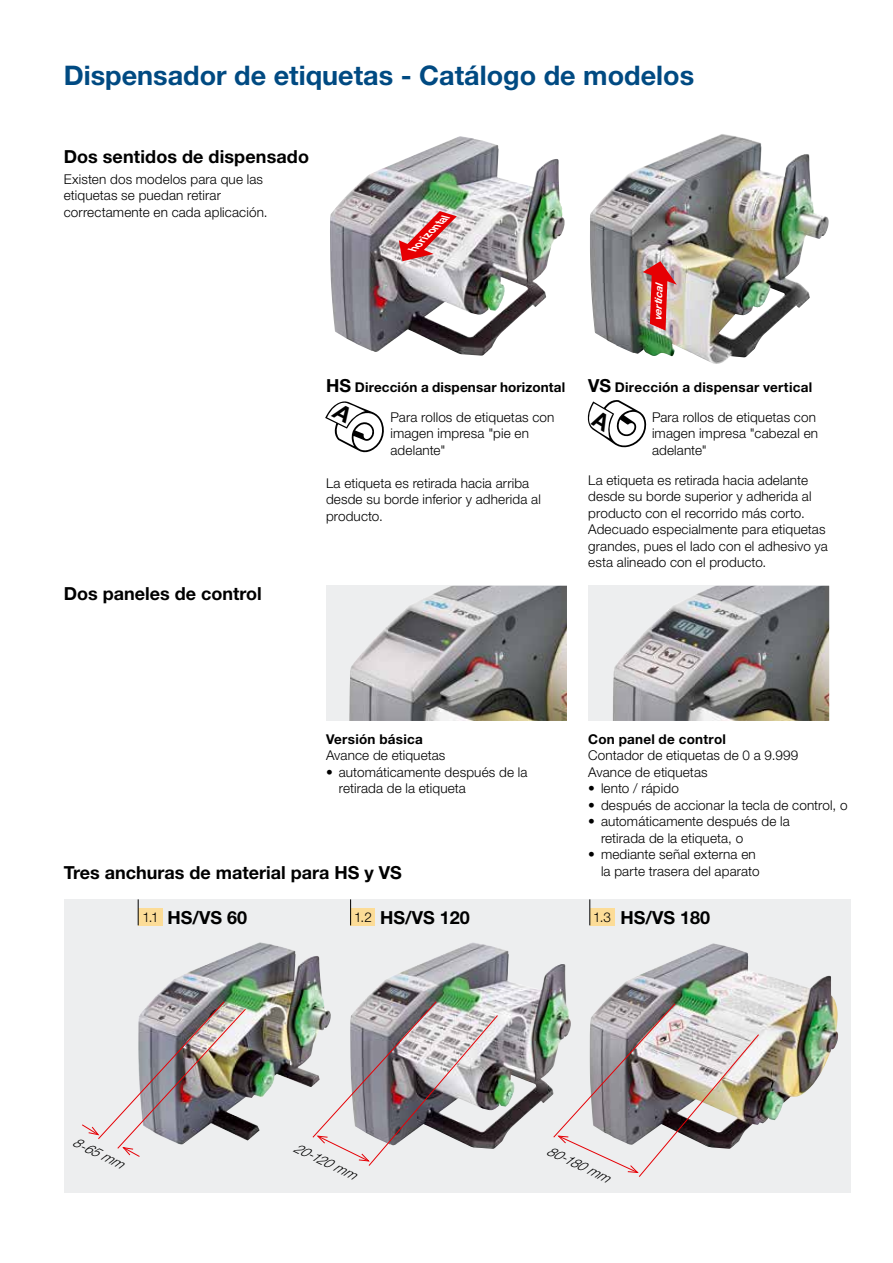
<style>
.page{position:relative;width:893px;height:1263px;background:#fff}
.page>*{position:absolute;margin:0;border:0;box-sizing:border-box;transform-origin:0 0}
.t1{font:700 27px "Helvetica Neue";color:#004a82}
.t2{font:700 18px "Helvetica Neue";color:#000}
.t3{font:300 13.5px/16.5px "Helvetica Neue";letter-spacing:.01em;color:#000}
.t4{font:700 13.5px "Helvetica Neue";letter-spacing:.015em;color:#000}
.t5{font:italic 300 13.5px "Helvetica Neue";color:#000}
.t6{font:italic 700 10.5px "Helvetica Neue";color:#fff}
.t7{font:italic 700 10.35px "Helvetica Neue";color:#fff}
.s1{font-size:18px}
</style>
<div class="page">
<img style="left:330px;top:136px;width:235px;height:220px">
<img style="left:590px;top:134px;width:239px;height:230px">
<div style="left:326px;top:586px;width:241px;height:135px;background:#edeeef"></div>
<img style="left:349px;top:586px;width:218px;height:135px">
<div style="left:588px;top:586px;width:241px;height:135px;background:#edeeef"></div>
<img style="left:613px;top:586px;width:216px;height:135px">
<div style="left:65px;top:899px;width:786px;height:294px;background:#edeeef"></div>
<img style="left:604px;top:943px;width:234px;height:181px">
<img style="left:573px;top:1003px;width:187px;height:174px">
<img style="left:364px;top:942px;width:209px;height:202px">
<svg style="left:332px;top:1001px;width:167px;height:165px"></svg>
<img style="left:152px;top:942px;width:180px;height:202px">
<img style="left:82px;top:1001px;width:165px;height:156px">
<div style="left:351px;top:908px;width:24px;height:17px;background:#fcdc97"></div>
<div style="left:139px;top:908px;width:24px;height:17px;background:#fcdc97"></div>
<div style="left:590px;top:908px;width:24px;height:17px;background:#fcdc97"></div>
<svg style="left:589px;top:899px;width:1px;height:26px"></svg>
<svg style="left:350px;top:899px;width:1px;height:26px"></svg>
<svg style="left:138px;top:899px;width:1px;height:26px"></svg>
<svg style="left:399px;top:211px;width:58px;height:50px;background:#d57d7f"></svg>
<svg style="left:643px;top:261px;width:34px;height:70px;background:#d16765"></svg>
<svg style="left:587px;top:400px;width:60px;height:48px"></svg>
<svg style="left:325px;top:401px;width:59px;height:52px"></svg>
<h1 class="t1" style="left:64px;top:65px;width:632px">Dispensador de etiquetas - Catálogo de modelos</h1>
<h2 class="t2" style="left:64px;top:150px;width:247px">Dos sentidos de dispensado</h2>
<p class="t3" style="left:64px;top:172px;width:205px">Existen dos modelos para que las etiquetas se puedan retirar correctamente en cada aplicación.</p>
<p class="t6" style="left:408px;top:245px;width:52px;rotate:-45deg">horizontal</p>
<h2 class="t2" style="left:64px;top:587px;width:199px">Dos paneles de control</h2>
<p class="t4" style="left:326px;top:382px;width:241px"><span class="s1">HS</span> Dirección a dispensar horizontal</p>
<p class="t3" style="left:390px;top:410px;width:165px">Para rollos de etiquetas con imagen impresa "pie en adelante"</p>
<p class="t3" style="left:326px;top:476px;width:216px">La etiqueta es retirada hacia arriba desde su borde inferior y adherida al producto.</p>
<p class="t7" style="left:652px;top:321px;width:39px;rotate:-88deg">vertical</p>
<p class="t4" style="left:588px;top:382px;width:226px"><span class="s1">VS</span> Dirección a dispensar vertical</p>
<p class="t3" style="left:652px;top:410px;width:168px">Para rollos de etiquetas con imagen impresa "cabezal en adelante"</p>
<p class="t3" style="left:588px;top:473px;width:241px">La etiqueta es retirada hacia adelante desde su borde superior y adherida al producto con el recorrido más corto.<br>Adecuado especialmente para etiquetas grandes, pues el lado con el adhesivo ya esta alineado con el producto.</p>
<p class="t4" style="left:326px;top:734px;width:98px">Versión básica</p>
<p class="t3" style="left:326px;top:749px;width:121px">Avance de etiquetas</p>
<p class="t3" style="left:339px;top:765px;width:190px;text-indent:-13px">• automáticamente después de la retirada de la etiqueta</p>
<h2 class="t2" style="left:64px;top:866px;width:340px">Tres anchuras de material para HS y VS</h2>
<p class="t4" style="left:588px;top:734px;width:139px">Con panel de control</p>
<p class="t3" style="left:588px;top:749px;width:211px">Contador de etiquetas de 0 a 9.999<br>Avance de etiquetas</p>
<p class="t3" style="left:588px;top:782px;width:92px">• lento / rápido</p>
<p class="t3" style="left:588px;top:798px;width:261px">• después de accionar la tecla de control, o</p>
<p class="t3" style="left:601px;top:815px;width:190px;text-indent:-13px">• automáticamente después de la retirada de la etiqueta, o</p>
<p class="t3" style="left:588px;top:848px;width:173px;text-align:right">• mediante señal externa en la parte trasera del aparato</p>
<h2 class="t2" style="left:168px;top:911px;width:81px">HS/VS 60</h2>
<h2 class="t2" style="left:620px;top:911px;width:91px">HS/VS 180</h2>
<h2 class="t2" style="left:380px;top:911px;width:91px">HS/VS 120</h2>
<p class="t3" style="left:142px;top:910px;width:18px">1.1</p>
<p class="t3" style="left:354px;top:910px;width:19px">1.2</p>
<p class="t3" style="left:593px;top:910px;width:19px">1.3</p>
<p class="t5" style="left:76px;top:1136px;width:56px;rotate:26deg">8-65 mm</p>
<p class="t5" style="left:297px;top:1142px;width:69px;rotate:26deg">20-120 mm</p>
<p class="t5" style="left:550px;top:1145px;width:69px;rotate:26deg">80-180 mm</p>
</div>
